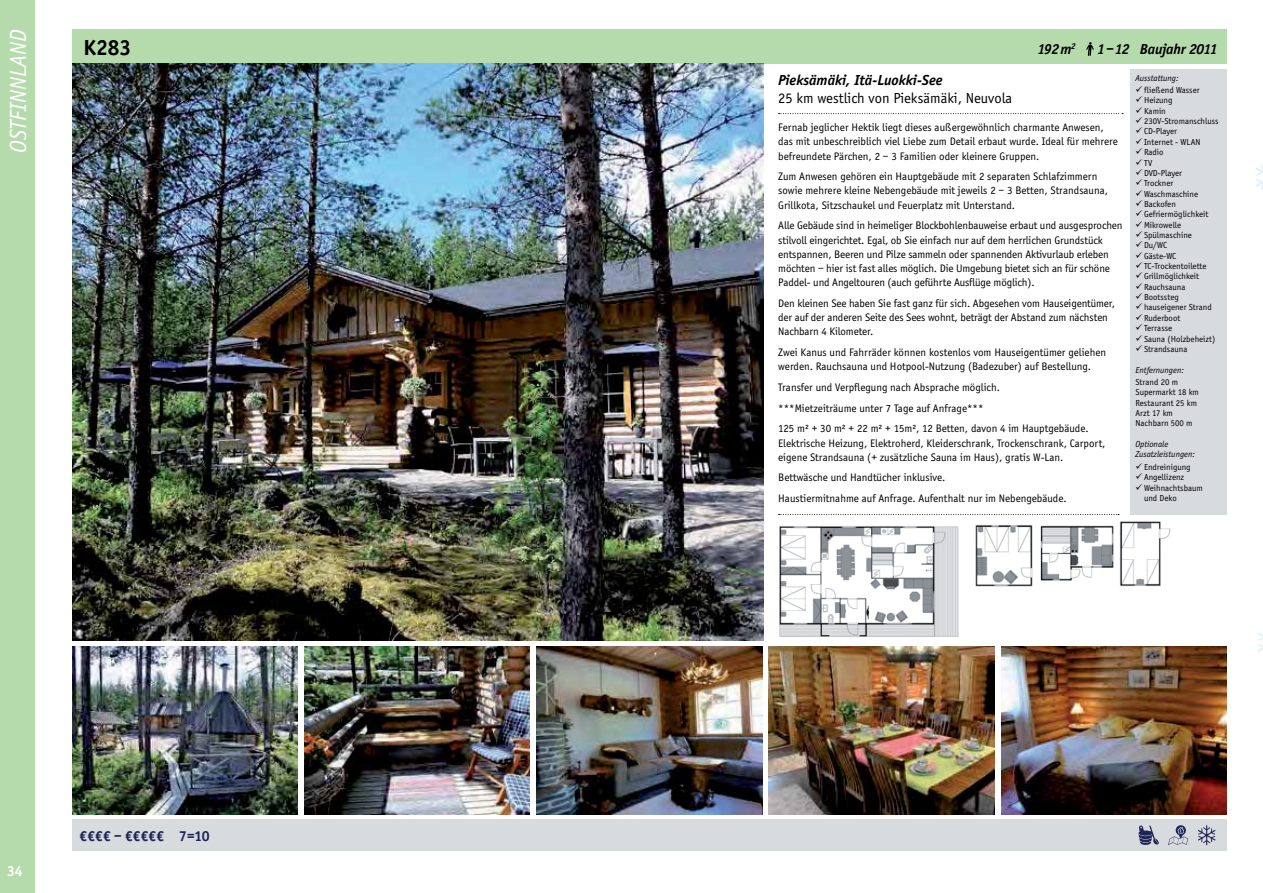
<style>
.page{position:relative;width:1263px;height:893px;background:#fff}
.page>*{position:absolute;margin:0;border:0;box-sizing:border-box;transform-origin:0 0}
.t1{font:italic 24px "Officina Sans EF";color:#fff}
.t2{font:700 22.5px "Officina Sans EF";color:#000}
.t3{font:italic 700 15px "Officina Sans EF";color:#000}
.t4{font:15px "Officina Sans EF";color:#000}
.t5{font:700 15px "Officina Sans EF";color:#1e2557}
.t6{font:700 15px "Officina Sans EF";color:#fff}
.t7{font:11.25px/14.2px "Officina Sans EF";color:#000}
.t8{font:9px/10.4px "Officina Sans EF";color:#000}
.t9{font:italic 9px/10.4px "Officina Sans EF";color:#000}
</style>
<div class="page">
<div style="left:1130px;top:70px;width:96px;height:445px;background:#d8dbde"></div>
<div style="left:0;top:0;width:34px;height:893px;background:#b5dbac"></div>
<svg style="left:779px;top:113px;width:344px;height:1px"></svg>
<svg style="left:779px;top:514px;width:340px;height:1px"></svg>
<img style="left:72px;top:646px;width:226px;height:168px">
<img style="left:1001px;top:646px;width:225px;height:168px">
<img style="left:537px;top:646px;width:225px;height:168px">
<img style="left:769px;top:646px;width:225px;height:168px">
<img style="left:305px;top:646px;width:225px;height:168px">
<div style="left:72px;top:30px;width:1155px;height:34px;background:#b5dbac"></div>
<div style="left:72px;top:819px;width:1155px;height:32px;background:#d8dbde"></div>
<svg style="left:1086px;top:42px;width:8px;height:14px"></svg>
<img style="left:72px;top:64px;width:691px;height:577px">
<svg style="left:1168px;top:825px;width:20px;height:20px"></svg>
<svg style="left:1138px;top:825px;width:21px;height:20px"></svg>
<svg style="left:1198px;top:825px;width:17px;height:20px"></svg>
<img style="left:779px;top:526px;width:180px;height:111px">
<img style="left:975px;top:521px;width:196px;height:66px">
<svg style="left:1255px;top:165px;width:8px;height:25px"></svg>
<svg style="left:1258px;top:632px;width:5px;height:20px"></svg>
<h1 class="t1" style="left:4px;top:153px;width:125px;rotate:-90deg">OSTFINNLAND</h1>
<h2 class="t2" style="left:83px;top:37px;width:49px">K283</h2>
<h3 class="t3" style="left:1037px;top:43px;width:40px">192 m<sup>2</sup></h3>
<h3 class="t3" style="left:1097px;top:43px;width:122px">1 – 12 Baujahr 2011</h3>
<p class="t9" style="left:1135px;top:72px;width:45px">Ausstattung:</p>
<p class="t8" style="left:1144px;top:86px;width:76px">fließend Wasser<br>Heizung<br>Kamin<br>230V-Stromanschluss<br>CD-Player<br>Internet - WLAN<br>Radio<br>TV<br>DVD-Player<br>Trockner<br>Waschmaschine<br>Backofen<br>Gefriermöglichkeit<br>Mikrowelle<br>Spülmaschine<br>Du/WC<br>Gäste-WC<br>TC-Trockentoilette<br>Grillmöglichkeit<br>Rauchsauna<br>Bootssteg hauseigener Strand<br>Ruderboot<br>Terrasse<br>Sauna (Holzbeheizt)<br>Strandsauna</p>
<p class="t9" style="left:1135px;top:364px;width:50px">Entfernungen:</p>
<p class="t8" style="left:1135px;top:378px;width:65px">Strand 20 m<br>Supermarkt 18 km<br>Restaurant 25 km<br>Arzt 17 km<br>Nachbarn 500 m</p>
<p class="t9" style="left:1135px;top:439px;width:61px">Optionale<br>Zusatzleistungen:</p>
<p class="t8" style="left:1144px;top:463px;width:60px">Endreinigung<br>Angellizenz<br>Weihnachtsbaum und Deko</p>
<h3 class="t3" style="left:778px;top:74px;width:166px">Pieksämäki, Itä-Luokki-See</h3>
<p class="t7" style="left:778px;top:121px;width:341px">Fernab jeglicher Hektik liegt dieses außergewöhnlich charmante Anwesen, das mit unbeschreiblich viel Liebe zum Detail erbaut wurde. Ideal für mehrere befreundete Pärchen, 2 – 3 Familien oder kleinere Gruppen.</p>
<p class="t7" style="left:778px;top:170px;width:331px">Zum Anwesen gehören ein Hauptgebäude mit 2 separaten Schlafzimmern sowie mehrere kleine Nebengebäude mit jeweils 2 – 3 Betten, Strandsauna,<br>Grillkota, Sitzschaukel und Feuerplatz mit Unterstand.</p>
<p class="t7" style="left:778px;top:220px;width:346px">Alle Gebäude sind in heimeliger Blockbohlenbauweise erbaut und ausgesprochen stilvoll eingerichtet. Egal, ob Sie einfach nur auf dem herrlichen Grundstück entspannen, Beeren und Pilze sammeln oder spannenden Aktivurlaub erleben möchten – hier ist fast alles möglich. Die Umgebung bietet sich an für schöne Paddel- und Angeltouren (auch geführte Ausflüge möglich).</p>
<p class="t7" style="left:778px;top:297px;width:338px">Den kleinen See haben Sie fast ganz für sich. Abgesehen vom Hauseigentümer, der auf der anderen Seite des Sees wohnt, beträgt der Abstand zum nächsten<br>Nachbarn 4 Kilometer.</p>
<p class="t7" style="left:778px;top:346px;width:329px">Zwei Kanus und Fahrräder können kostenlos vom Hauseigentümer geliehen werden. Rauchsauna und Hotpool-Nutzung (Badezuber) auf Bestellung.</p>
<p class="t7" style="left:778px;top:378px;width:312px;line-height:20.7px">Transfer und Verpflegung nach Absprache möglich.<br>***Mietzeiträume unter 7 Tage auf Anfrage***<br>125 m² + 30 m² + 22 m² + 15m², 12 Betten, davon 4 im Hauptgebäude.</p>
<p class="t7" style="left:778px;top:437px;width:329px">Elektrische Heizung, Elektroherd, Kleiderschrank, Trockenschrank, Carport, eigene Strandsauna (+ zusätzliche Sauna im Haus), gratis W-Lan.</p>
<p class="t7" style="left:778px;top:468px;width:290px;line-height:20.7px">Bettwäsche und Handtücher inklusive.<br>Haustiermitnahme auf Anfrage. Aufenthalt nur im Nebengebäude.</p>
<h3 class="t4" style="left:778px;top:92px;width:235px">25 km westlich von Pieksämäki, Neuvola</h3>
<h3 class="t6" style="left:7px;top:864px;width:17px">34</h3>
<h3 class="t5" style="left:80px;top:829px;width:131px">€€€€ – €€€€€ 7=10</h3>
</div>
